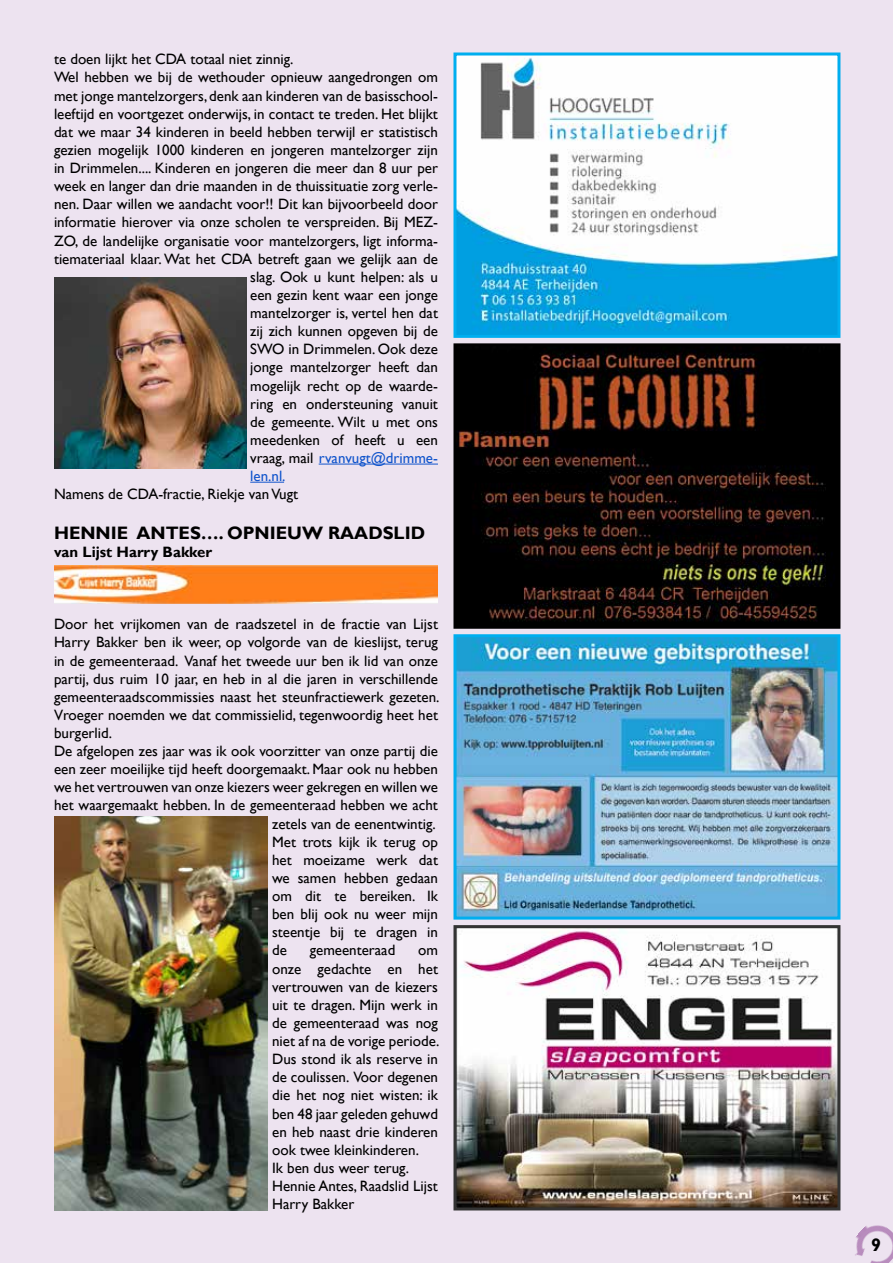
<style>
.page{position:relative;width:893px;height:1263px;background:#ede3f0}
.page>*{position:absolute;margin:0;border:0;box-sizing:border-box;transform-origin:0 0}
.t1{font:700 18px "Gill Sans";color:#000}
.t2{font:15px/18.1px "Gill Sans";color:#000}
.t3{font:15px "Gill Sans";color:#15c}
.t4{font:700 15px "Gill Sans";color:#000}
.s1{color:#000}
</style>
<div class="page">
<img style="left:855px;top:1225px;width:38px;height:38px">
<hr style="left:319px;top:464px;width:119px;height:1px;background:#15c">
<hr style="left:250px;top:482px;width:34px;height:1px;background:#15c">
<img style="left:457px;top:57px;width:379px;height:277px">
<div style="left:453px;top:53px;width:387px;height:285px;border:3px solid #00aeef"></div>
<img style="left:457px;top:347px;width:379px;height:278px">
<div style="left:453px;top:343px;width:387px;height:286px;border:3px solid #000"></div>
<img style="left:457px;top:638px;width:379px;height:278px">
<div style="left:453px;top:634px;width:387px;height:286px;border:3px solid #00aeef"></div>
<img style="left:457px;top:929px;width:379px;height:277px">
<div style="left:453px;top:925px;width:387px;height:285px;border:3px solid #333"></div>
<img style="left:55px;top:277px;width:191px;height:192px">
<img style="left:54px;top:566px;width:384px;height:37px">
<img style="left:54px;top:817px;width:214px;height:393px">
<p class="t2" style="left:54px;top:51px;width:241px">te doen lijkt het CDA totaal niet zinnig.</p>
<p class="t2" style="left:54px;top:69px;width:385px">Wel hebben we bij de wethouder opnieuw aangedrongen om</p>
<p class="t2" style="left:54px;top:87px;width:385px">met jonge mantelzorgers, denk aan kinderen van de basisschool-</p>
<p class="t2" style="left:54px;top:105px;width:385px">leeftijd en voortgezet onderwijs, in contact te treden. Het blijkt</p>
<p class="t2" style="left:54px;top:123px;width:385px">dat we maar 34 kinderen in beeld hebben terwijl er statistisch</p>
<p class="t2" style="left:54px;top:141px;width:385px">gezien mogelijk 1000 kinderen en jongeren mantelzorger zijn</p>
<p class="t2" style="left:54px;top:159px;width:385px">in Drimmelen.... Kinderen en jongeren die meer dan 8 uur per</p>
<p class="t2" style="left:54px;top:177px;width:385px">week en langer dan drie maanden in de thuissituatie zorg verle-</p>
<p class="t2" style="left:54px;top:195px;width:385px">nen. Daar willen we aandacht voor!! Dit kan bijvoorbeeld door</p>
<p class="t2" style="left:54px;top:214px;width:385px">informatie hierover via onze scholen te verspreiden. Bij MEZ-</p>
<p class="t2" style="left:54px;top:232px;width:385px">ZO, de landelijke organisatie voor mantelzorgers, ligt informa-</p>
<p class="t2" style="left:54px;top:250px;width:385px">tiemateriaal klaar. Wat het CDA betreft gaan we gelijk aan de</p>
<p class="t2" style="left:250px;top:268px;width:189px">slag. Ook u kunt helpen: als u</p>
<p class="t2" style="left:250px;top:286px;width:189px">een gezin kent waar een jonge</p>
<p class="t2" style="left:250px;top:304px;width:189px">mantelzorger is, vertel hen dat</p>
<p class="t2" style="left:250px;top:322px;width:189px">zij zich kunnen opgeven bij de</p>
<p class="t2" style="left:250px;top:340px;width:189px">SWO in Drimmelen. Ook deze</p>
<p class="t2" style="left:250px;top:359px;width:189px">jonge mantelzorger heeft dan</p>
<p class="t2" style="left:250px;top:377px;width:189px">mogelijk recht op de waarde-</p>
<p class="t2" style="left:250px;top:395px;width:189px">ring en ondersteuning vanuit</p>
<p class="t2" style="left:250px;top:413px;width:189px">de gemeente. Wilt u met ons</p>
<p class="t2" style="left:250px;top:431px;width:189px">meedenken of heeft u een</p>
<p class="t3" style="left:250px;top:449px;width:189px"><span class="s1">vraag, mail</span> rvanvugt@drimme-</p>
<p class="t3" style="left:250px;top:467px;width:37px">len.nl.</p>
<p class="t2" style="left:54px;top:485px;width:246px">Namens de CDA-fractie, Riekje van Vugt</p>
<p class="t1" style="left:54px;top:522px;width:373px">HENNIE ANTES…. OPNIEUW RAADSLID</p>
<p class="t4" style="left:54px;top:543px;width:160px">van Lijst Harry Bakker</p>
<p class="t2" style="left:54px;top:615px;width:385px">Door het vrijkomen van de raadszetel in de fractie van Lijst</p>
<p class="t2" style="left:54px;top:633px;width:385px">Harry Bakker ben ik weer, op volgorde van de kieslijst, terug</p>
<p class="t2" style="left:54px;top:652px;width:385px">in de gemeenteraad. Vanaf het tweede uur ben ik lid van onze</p>
<p class="t2" style="left:54px;top:670px;width:385px">partij, dus ruim 10 jaar, en heb in al die jaren in verschillende</p>
<p class="t2" style="left:54px;top:688px;width:387px">gemeenteraadscommissies naast het steunfractiewerk gezeten.</p>
<p class="t2" style="left:54px;top:706px;width:385px">Vroeger noemden we dat commissielid, tegenwoordig heet het</p>
<p class="t2" style="left:54px;top:724px;width:59px">burgerlid.</p>
<p class="t2" style="left:54px;top:742px;width:385px">De afgelopen zes jaar was ik ook voorzitter van onze partij die</p>
<p class="t2" style="left:54px;top:760px;width:385px">een zeer moeilijke tijd heeft doorgemaakt. Maar ook nu hebben</p>
<p class="t2" style="left:54px;top:778px;width:385px">we het vertrouwen van onze kiezers weer gekregen en willen we</p>
<p class="t2" style="left:54px;top:797px;width:385px">het waargemaakt hebben. In de gemeenteraad hebben we acht</p>
<p class="t2" style="left:272px;top:815px;width:165px">zetels van de eenentwintig.</p>
<p class="t2" style="left:272px;top:833px;width:167px">Met trots kijk ik terug op</p>
<p class="t2" style="left:272px;top:851px;width:167px">het moeizame werk dat</p>
<p class="t2" style="left:272px;top:869px;width:167px">we samen hebben gedaan</p>
<p class="t2" style="left:272px;top:887px;width:167px">om dit te bereiken. Ik</p>
<p class="t2" style="left:272px;top:905px;width:167px">ben blij ook nu weer mijn</p>
<p class="t2" style="left:272px;top:923px;width:167px">steentje bij te dragen in</p>
<p class="t2" style="left:272px;top:941px;width:16px">de</p>
<p class="t2" style="left:310px;top:941px;width:87px">gemeenteraad</p>
<p class="t2" style="left:272px;top:941px;width:169px;text-indent:146px">om onze gedachte en het vertrouwen van de kiezers uit te dragen. Mijn werk in de gemeenteraad was nog niet af na de vorige periode.<br>Dus stond ik als reserve in de coulissen. Voor degenen die het nog niet wisten: ik ben 48 jaar geleden gehuwd en heb naast drie kinderen ook twee kleinkinderen.<br>Ik ben dus weer terug.<br>Hennie Antes, Raadslid Lijst<br>Harry Bakker</p>
<p class="t1" style="left:871px;top:1234px;width:11px">9</p>
</div>
